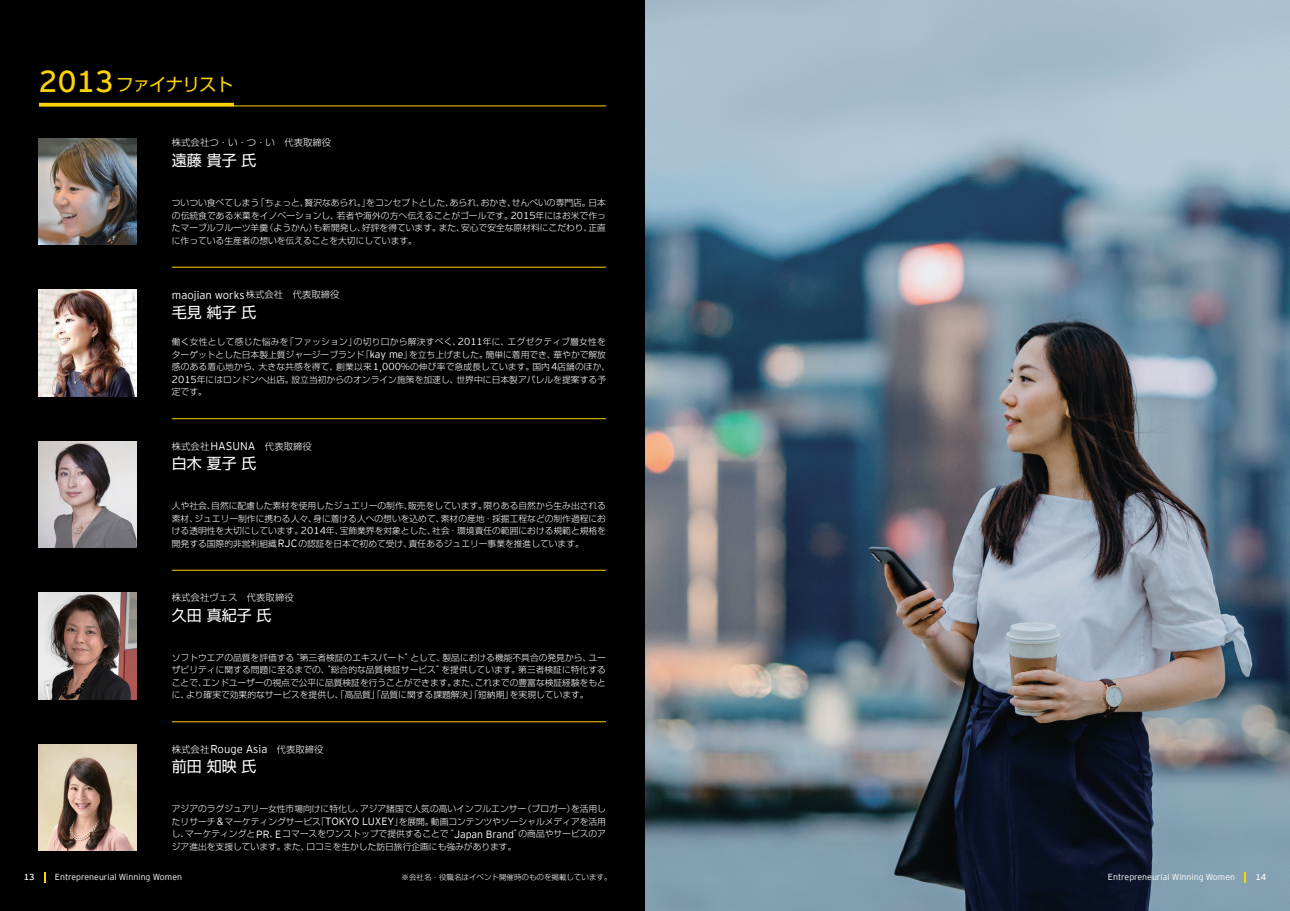
<style>
.page{position:relative;width:1290px;height:911px;background:#000}
.page>*{position:absolute;margin:0;border:0;box-sizing:border-box;transform-origin:0 0}
.t1{font:17.5px "Shin Go Pro";letter-spacing:-.05em;color:#fed304}
.t2{font:15px "Shin Go Pro";color:#fff}
.t3{font:300 11.25px "EY Interstate";color:#fff}
.t4{font:300 9.38px "Shin Go Pro";color:#fff}
.t5{font:300 8.75px/12.5px "Shin Go Pro";color:#fff;text-align:justify}
.t6{font:300 8.75px "EY Interstate";color:#fff}
.t7{font:8.75px "EY Interstate";color:#fff}
.t8{font:300 7.5px "Shin Go Pro";color:#fff}
.s1{font-family:"EY Interstate";font-size:30.12px}
.s2{font-family:"EY Interstate";font-size:10.12px}
.s3{font-family:"Shin Go Pro";font-size:9.38px}
.s4{font-family:"EY Interstate";font-size:10.5px}
.s5{font-family:"EY Interstate";font-size:11.25px}
</style>
<div class="page">
<img style="left:645px;top:0;width:645px;height:911px">
<svg style="left:44px;top:872px;width:2px;height:10px"></svg>
<img style="left:39px;top:138px;width:97px;height:106px">
<hr style="left:172px;top:267px;width:434px;height:1px;background:#fed304">
<img style="left:39px;top:290px;width:97px;height:106px">
<hr style="left:172px;top:418px;width:434px;height:1px;background:#fed304">
<img style="left:39px;top:441px;width:97px;height:106px">
<hr style="left:172px;top:570px;width:434px;height:1px;background:#fed304">
<img style="left:39px;top:593px;width:97px;height:106px">
<hr style="left:172px;top:721px;width:434px;height:1px;background:#fed304">
<img style="left:39px;top:744px;width:97px;height:106px">
<hr style="left:39px;top:103px;width:195px;height:3px;background:#fed304">
<hr style="left:39px;top:105px;width:567px;height:1px;background:#fed304">
<h1 class="t1" style="left:39px;top:70px;width:196px"><span class="s1">2013</span> ファイナリスト</h1>
<p class="t4" style="left:172px;top:135px;width:161px">株式会社つ・い・つ・い　代表取締役</p>
<h2 class="t2" style="left:172px;top:148px;width:86px">遠藤貴子氏</h2>
<p class="t5" style="left:172px;top:195px;width:436px">ついつい食べてしまう「ちょっと、贅沢なあられ。」をコンセプトとした、あられ、おかき、せんべいの専門店。日本の伝統食である米菓をイノベーションし、若者や海外の方へ伝えることがゴールです。<span class="s2">2015</span>年にはお米で作ったマーブルフルーツ羊羹（ようかん）も新開発し、好評を得ています。また、安心で安全な原材料にこだわり、正直に作っている生産者の想いを伝えることを大切にしています。</p>
<p class="t3" style="left:172px;top:286px;width:169px">maojian works<span class="s3">株式会社　代表取締役</span></p>
<h2 class="t2" style="left:172px;top:300px;width:86px">毛見純子氏</h2>
<p class="t5" style="left:172px;top:334px;width:440px;text-align:left">働く女性として感じた悩みを「ファッション」の切り口から解決すべく、<span class="s2">2011</span>年に、エグゼクティブ層女性をターゲットとした日本製上質ジャージーブランド「<span class="s4">kay me</span>」を立ち上げました。簡単に着用でき、華やかで解放感のある着心地から、大きな共感を得て、創業以来<span class="s2">1</span><span class="s4">,</span><span class="s2">000</span>％の伸び率で急成長しています。国内<span class="s2">4</span>店舗のほか、<span class="s2">2015</span>年にはロンドンへ出店。設立当初からのオンライン施策を加速し、世界中に日本製アパレルを提案する予定です。</p>
<p class="t4" style="left:172px;top:438px;width:141px">株式会社<span class="s5">HASUNA</span>　代表取締役</p>
<h2 class="t2" style="left:172px;top:451px;width:86px">白木夏子氏</h2>
<p class="t5" style="left:172px;top:498px;width:436px">人や社会、自然に配慮した素材を使用したジュエリーの制作、販売をしています。限りある自然から生み出される素材、ジュエリー制作に携わる人々、身に着ける人への想いを込めて、素材の産地・採掘工程などの制作過程における透明性を大切にしています。<span class="s2">2014</span>年、宝飾業界を対象とした、社会・環境責任の範囲における規範と規格を開発する国際的非営利組織<span class="s4">RJC</span>の認証を日本で初めて受け、責任あるジュエリー事業を推進しています。</p>
<p class="t4" style="left:172px;top:590px;width:123px">株式会社ヴェス　代表取締役</p>
<h2 class="t2" style="left:172px;top:603px;width:101px">久田真紀子氏</h2>
<p class="t5" style="left:172px;top:650px;width:436px">ソフトウエアの品質を評価する“第三者検証のエキスパート”として、製品における機能不具合の発見から、ユーザビリティに関する問題に至るまでの、“総合的な品質検証サービス”を提供しています。第三者検証に特化することで、エンドユーザーの視点で公平に品質検証を行うことができます。また、これまでの豊富な検証経験をもとに、より確実で効果的なサービスを提供し、「高品質」「品質に関する課題解決」「短納期」を実現しています。</p>
<p class="t4" style="left:172px;top:741px;width:153px">株式会社<span class="s5">Rouge Asia</span>　代表取締役</p>
<h2 class="t2" style="left:172px;top:754px;width:86px">前田知映氏</h2>
<p class="t5" style="left:172px;top:801px;width:436px">アジアのラグジュアリー女性市場向けに特化し、アジア諸国で人気の高いインフルエンサー（ブロガー）を活用したリサーチ<span class="s4">&amp;</span>マーケティングサービス「<span class="s4">TOKYO LUXEY</span>」を展開。動画コンテンツやソーシャルメディアを活用し、マーケティングと<span class="s4">PR</span>、<span class="s4">E</span>コマースをワンストップで提供することで“<span class="s4">Japan Brand</span>”の商品やサービスのアジア進出を支援しています。また、口コミを生かした訪日旅行企画にも強みがあります。</p>
<p class="t8" style="left:401px;top:871px;width:211px">※会社名・役職名はイベント開催時のものを掲載しています。</p>
<p class="t7" style="left:24px;top:871px;width:12px">13</p>
<p class="t6" style="left:55px;top:871px;width:129px">Entrepreneurial Winning Women</p>
<p class="t6" style="left:1108px;top:871px;width:129px">Entrepreneurial Winning Women</p>
<p class="t7" style="left:1255px;top:871px;width:12px">14</p>
</div>
